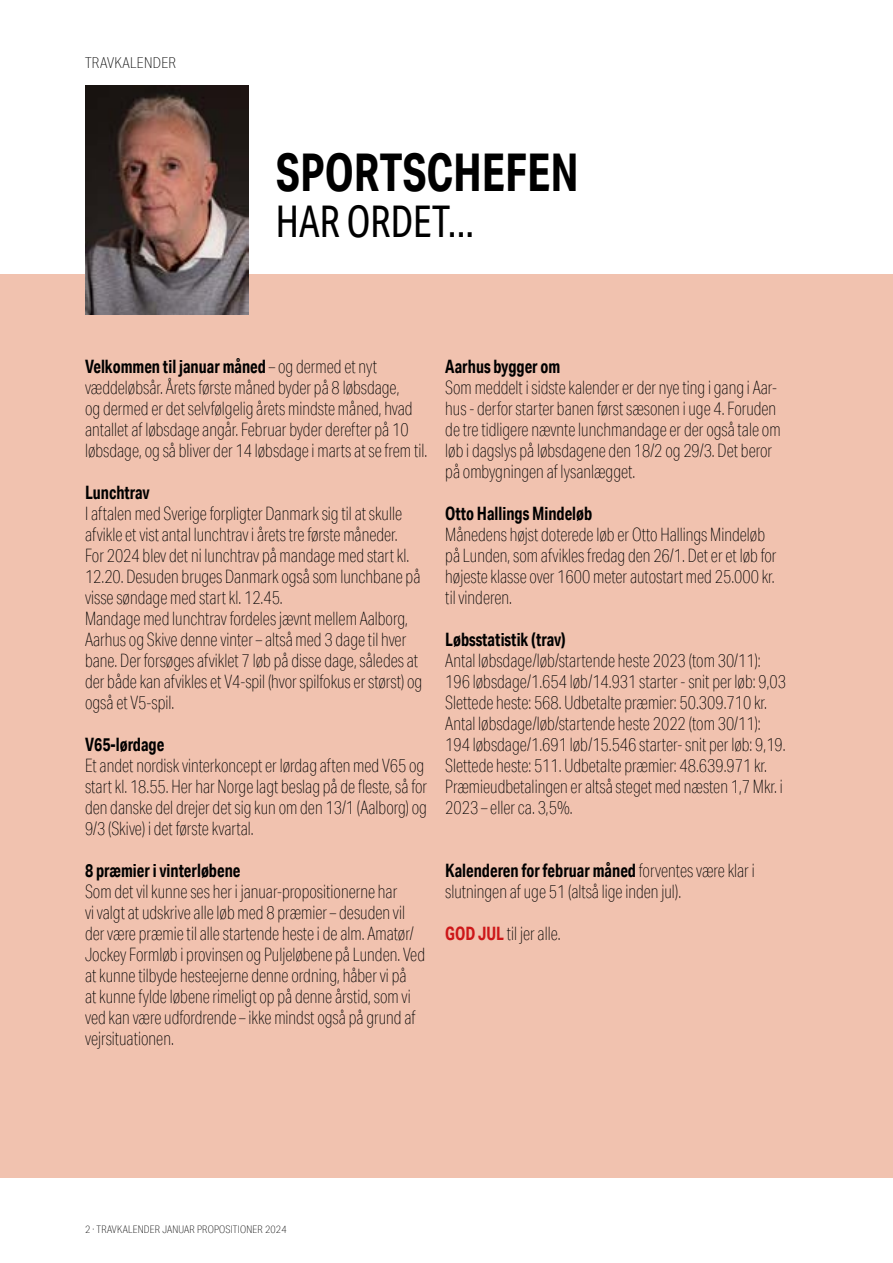
<style>
.page{position:relative;width:893px;height:1263px;background:#fff}
.page>*{position:absolute;margin:0;border:0;box-sizing:border-box;transform-origin:0 0}
.t1{font:700 52.05px "Aktiv Grotesk Cd";color:#000;scale:.89 1}
.t2{font:43.65px "Aktiv Grotesk Cd";color:#000;scale:.89 1}
.t3{font:100 18.45px/21px "Aktiv Grotesk Cd";color:#000;scale:.89 1}
.t4{font:700 18.45px "Aktiv Grotesk Cd";color:#000;scale:.89 1}
.t5{font:100 15px "Aktiv Grotesk Cd";letter-spacing:.02em;color:#000}
.t6{font:100 10.5px "Aktiv Grotesk Cd";letter-spacing:.02em;color:#000}
.s1{font-weight:700}
.s2{font-weight:700;color:#cd1719}
</style>
<div class="page">
<div style="left:0;top:274px;width:893px;height:904px;background:#f1c2af"></div>
<img style="left:85px;top:85px;width:164px;height:229px">
<p class="t5" style="left:85px;top:54px;width:92px">TRAVKALENDER</p>
<h1 class="t1" style="left:276px;top:140px;width:342px">SPORTSCHEFEN</h1>
<h2 class="t2" style="left:276px;top:196px;width:224px">HAR ORDET...</h2>
<p class="t3" style="left:85px;top:356px;width:386px"><span class="s1">Velkommen til januar måned</span> – og dermed et nyt væddeløbsår. Årets første måned byder på 8 løbsdage,<br>og dermed er det selvfølgelig årets mindste måned, hvad antallet af løbsdage angår. Februar byder derefter på 10 løbsdage, og så bliver der 14 løbsdage i marts at se frem til.</p>
<p class="t4" style="left:85px;top:481px;width:74px">Lunchtrav</p>
<p class="t3" style="left:85px;top:503px;width:380px">I aftalen med Sverige forpligter Danmark sig til at skulle afvikle et vist antal lunchtrav i årets tre første måneder.<br>For 2024 blev det ni lunchtrav på mandage med start kl.<br>12.20. Desuden bruges Danmark også som lunchbane på visse søndage med start kl. 12.45.<br>Mandage med lunchtrav fordeles jævnt mellem Aalborg, Aarhus og Skive denne vinter – altså med 3 dage til hver bane. Der forsøges afviklet 7 løb på disse dage, således at der både kan afvikles et V4-spil (hvor spilfokus er størst) og også et V5-spil.</p>
<p class="t4" style="left:85px;top:733px;width:91px">V65-lørdage</p>
<p class="t3" style="left:85px;top:755px;width:386px">Et andet nordisk vinterkoncept er lørdag aften med V65 og start kl. 18.55. Her har Norge lagt beslag på de fleste, så for den danske del drejer det sig kun om den 13/1 (Aalborg) og 9/3 (Skive) i det første kvartal.</p>
<p class="t4" style="left:85px;top:859px;width:176px">8 præmier i vinterløbene</p>
<p class="t3" style="left:85px;top:881px;width:384px">Som det vil kunne ses her i januar-propositionerne har<br>vi valgt at udskrive alle løb med 8 præmier – desuden vil der være præmie til alle startende heste i de alm. Amatør/ Jockey Formløb i provinsen og Puljeløbene på Lunden. Ved at kunne tilbyde hesteejerne denne ordning, håber vi på<br>at kunne fylde løbene rimeligt op på denne årstid, som vi ved kan være udfordrende – ikke mindst også på grund af vejrsituationen.</p>
<p class="t4" style="left:445px;top:355px;width:131px">Aarhus bygger om</p>
<p class="t3" style="left:445px;top:377px;width:378px">Som meddelt i sidste kalender er der nye ting i gang i Aar&shy;hus - derfor starter banen først sæsonen i uge 4. Foruden de tre tidligere nævnte lunchmandage er der også tale om løb i dagslys på løbsdagene den 18/2 og 29/3. Det beror på ombygningen af lysanlægget.</p>
<p class="t4" style="left:445px;top:502px;width:167px">Otto Hallings Mindeløb</p>
<p class="t3" style="left:445px;top:524px;width:374px">Månedens højst doterede løb er Otto Hallings Mindeløb på Lunden, som afvikles fredag den 26/1. Det er et løb for højeste klasse over 1600 meter autostart med 25.000 kr. til vinderen.</p>
<p class="t4" style="left:445px;top:628px;width:137px">Løbsstatistik (trav)</p>
<p class="t3" style="left:445px;top:650px;width:384px">Antal løbsdage/løb/startende heste 2023 (tom 30/11):<br>196 løbsdage/1.654 løb/14.931 starter - snit per løb: 9,03<br>Slettede heste: 568. Udbetalte præmier: 50.309.710 kr.<br>Antal løbsdage/løb/startende heste 2022 (tom 30/11):<br>194 løbsdage/1.691 løb/15.546 starter- snit per løb: 9,19.<br>Slettede heste: 511. Udbetalte præmier: 48.639.971 kr.<br>Præmieudbetalingen er altså steget med næsten 1,7 Mkr. i 2023 – eller ca. 3,5%.</p>
<p class="t3" style="left:445px;top:860px;width:349px"><span class="s1">Kalenderen for februar måned</span> forventes være klar i slutningen af uge 51 (altså lige inden jul).</p>
<p class="t3" style="left:445px;top:923px;width:131px"><span class="s2">GOD JUL</span> til jer alle.</p>
<p class="t6" style="left:85px;top:1223px;width:203px">2 · TRAVKALENDER JANUAR PROPOSITIONER 2024</p>
</div>
